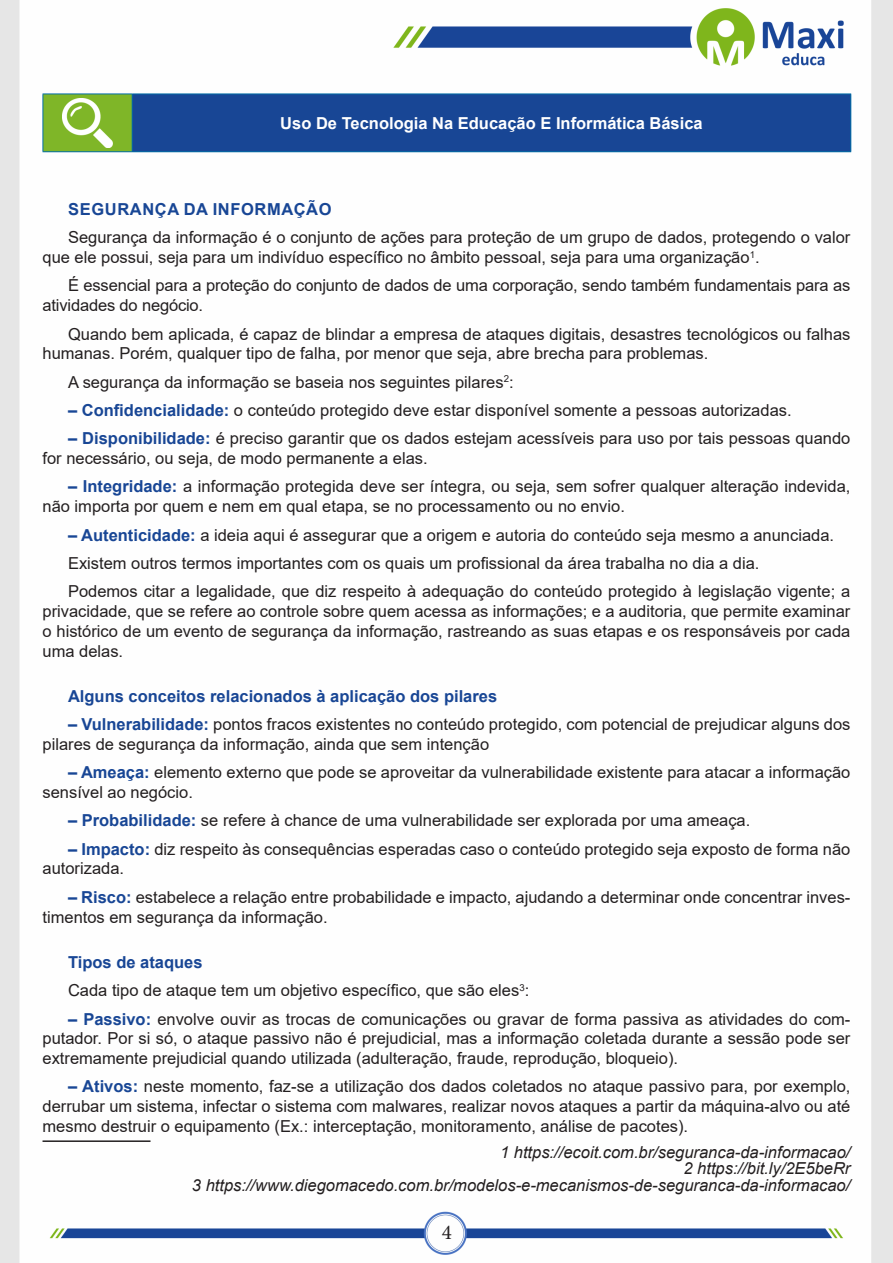
<style>
.page{position:relative;width:893px;height:1263px;background:#fff}
.page>*{position:absolute;margin:0;border:0;box-sizing:border-box;transform-origin:0 0}
.t1{font:21px "Minion Pro";color:#231f20}
.t2{font:16.5px/19.8px "Arial";color:#231f20}
.FONT_REF{font:italic 16.5px "Arial";color:#231f20}
.t3{font:700 16.5px "Arial";color:#184695}
.CENTRALIZAR{font:700 16.5px "Arial";color:#fff}
.t4{font:700 16.5px "Arial";letter-spacing:.035em;color:#184695}
.s1{font-weight:700;color:#184695}
</style>
<div class="page">
<img style="left:0;top:0;width:893px;height:1263px">
<div style="left:43px;top:94px;width:89px;height:58px;background:#7fb628"></div>
<div style="left:132px;top:94px;width:719px;height:58px;background:#184695"></div>
<hr style="left:43px;top:94px;width:89px;height:1px;background:#036ea6">
<hr style="left:43px;top:94px;width:1px;height:57px;background:#036ea6">
<hr style="left:43px;top:151px;width:89px;height:1px;background:#036ea6">
<hr style="left:132px;top:94px;width:719px;height:1px;background:#036ea6">
<hr style="left:132px;top:94px;width:1px;height:57px;background:#036ea6">
<hr style="left:850px;top:94px;width:1px;height:57px;background:#036ea6">
<hr style="left:132px;top:151px;width:719px;height:1px;background:#036ea6">
<img style="left:62px;top:98px;width:51px;height:49px">
<hr style="left:43px;top:1140px;width:108px;height:2px;background:#231f20">
<p class="CENTRALIZAR" style="left:280px;top:111px;width:424px">Uso De Tecnologia Na Educação E Informática Básica</p>
<p class="t4" style="left:68px;top:198px;width:265px">SEGURANÇA DA INFORMAÇÃO</p>
<p class="t2" style="left:43px;top:228px;width:809px;text-indent:26px">Segurança da informação é o conjunto de ações para proteção de um grupo de dados, protegendo o valor que ele possui, seja para um indivíduo específico no âmbito pessoal, seja para uma organização<sup>1</sup>.</p>
<p class="t2" style="left:43px;top:276px;width:809px;text-indent:26px">É essencial para a proteção do conjunto de dados de uma corporação, sendo também fundamentais para as atividades do negócio.</p>
<p class="t2" style="left:43px;top:324px;width:809px;text-indent:26px">Quando bem aplicada, é capaz de blindar a empresa de ataques digitais, desastres tecnológicos ou falhas humanas. Porém, qualquer tipo de falha, por menor que seja, abre brecha para problemas.</p>
<p class="t2" style="left:68px;top:372px;width:447px">A segurança da informação se baseia nos seguintes pilares<sup>2</sup>:</p>
<p class="t2" style="left:68px;top:400px;width:725px"><span class="s1">– Confidencialidade:</span> o conteúdo protegido deve estar disponível somente a pessoas autorizadas.</p>
<p class="t2" style="left:43px;top:428px;width:809px;text-indent:26px"><span class="s1">– Disponibilidade:</span> é preciso garantir que os dados estejam acessíveis para uso por tais pessoas quando for necessário, ou seja, de modo permanente a elas.</p>
<p class="t2" style="left:43px;top:477px;width:809px;text-indent:26px"><span class="s1">– Integridade:</span> a informação protegida deve ser íntegra, ou seja, sem sofrer qualquer alteração indevida, não importa por quem e nem em qual etapa, se no processamento ou no envio.</p>
<p class="t2" style="left:68px;top:525px;width:768px"><span class="s1">– Autenticidade:</span> a ideia aqui é assegurar que a origem e autoria do conteúdo seja mesmo a anunciada.</p>
<p class="t2" style="left:68px;top:553px;width:693px">Existem outros termos importantes com os quais um profissional da área trabalha no dia a dia.</p>
<p class="t2" style="left:43px;top:581px;width:809px;text-align:justify;text-indent:26px">Podemos citar a legalidade, que diz respeito à adequação do conteúdo protegido à legislação vigente; a privacidade, que se refere ao controle sobre quem acessa as informações; e a auditoria, que permite examinar o histórico de um evento de segurança da informação, rastreando as suas etapas e os responsáveis por cada uma delas.</p>
<p class="t3" style="left:68px;top:684px;width:431px">Alguns conceitos relacionados à aplicação dos pilares</p>
<p class="t2" style="left:43px;top:714px;width:809px;text-indent:26px"><span class="s1">– Vulnerabilidade:</span> pontos fracos existentes no conteúdo protegido, com potencial de prejudicar alguns dos pilares de segurança da informação, ainda que sem intenção</p>
<p class="t2" style="left:43px;top:762px;width:809px;text-indent:26px"><span class="s1">– Ameaça:</span> elemento externo que pode se aproveitar da vulnerabilidade existente para atacar a informação sensível ao negócio.</p>
<p class="t2" style="left:68px;top:810px;width:684px"><span class="s1">– Probabilidade:</span> se refere à chance de uma vulnerabilidade ser explorada por uma ameaça.</p>
<p class="t2" style="left:43px;top:839px;width:809px;text-indent:26px"><span class="s1">– Impacto:</span> diz respeito às consequências esperadas caso o conteúdo protegido seja exposto de forma não autorizada.</p>
<p class="t2" style="left:43px;top:887px;width:809px;text-indent:26px"><span class="s1">– Risco:</span> estabelece a relação entre probabilidade e impacto, ajudando a determinar onde concentrar inves&shy;timentos em segurança da informação.</p>
<p class="t3" style="left:68px;top:950px;width:136px">Tipos de ataques</p>
<p class="t2" style="left:68px;top:980px;width:463px">Cada tipo de ataque tem um objetivo específico, que são eles<sup>3</sup>:</p>
<p class="t2" style="left:43px;top:1009px;width:809px;text-align:justify;text-indent:26px"><span class="s1">– Passivo:</span> envolve ouvir as trocas de comunicações ou gravar de forma passiva as atividades do com&shy;putador. Por si só, o ataque passivo não é prejudicial, mas a informação coletada durante a sessão pode ser extremamente prejudicial quando utilizada (adulteração, fraude, reprodução, bloqueio).</p>
<p class="t2" style="left:43px;top:1077px;width:809px;text-align:justify;text-indent:26px"><span class="s1">– Ativos:</span> neste momento, faz-se a utilização dos dados coletados no ataque passivo para, por exemplo, derrubar um sistema, infectar o sistema com malwares, realizar novos ataques a partir da máquina-alvo ou até mesmo destruir o equipamento (Ex.: interceptação, monitoramento, análise de pacotes).</p>
<p class="FONT_REF" style="left:500px;top:1141px;width:352px">1 https://ecoit.com.br/seguranca-da-informacao/</p>
<p class="FONT_REF" style="left:683px;top:1158px;width:168px">2 https://bit.ly/2E5beRr</p>
<p class="FONT_REF" style="left:192px;top:1174px;width:660px">3 https://www.diegomacedo.com.br/modelos-e-mecanismos-de-seguranca-da-informacao/</p>
<p class="t1" style="left:442px;top:1218px;width:12px">4</p>
</div>
